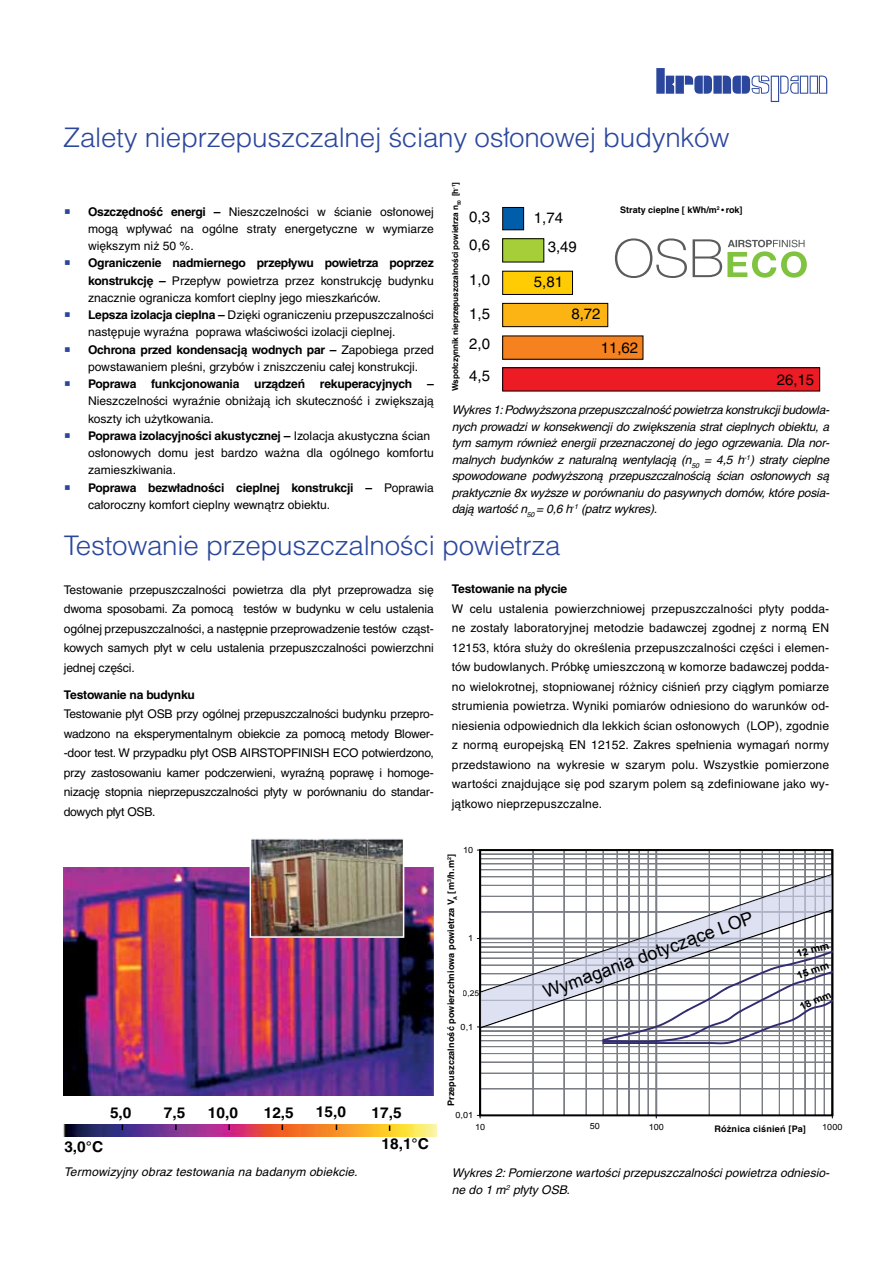
<style>
.page{position:relative;width:893px;height:1263px;background:#fff}
.page>*{position:absolute;margin:0;border:0;box-sizing:border-box;transform-origin:0 0}
.t1{font:300 27px "Helvetica CE";letter-spacing:-.01em;color:#2b479d}
.t2{font:18px "Arial";color:#000}
.t3{font:15px/29.2px "Helvetica CE";color:#000}
.t4{font:700 15px "Helvetica CE";color:#000}
.t5{font:12px/19.5px "Helvetica CE";color:#000;text-align:justify}
.t6{font:italic 12px/16.5px "Helvetica CE";color:#000;text-align:justify}
.t7{font:700 12px "Helvetica CE";letter-spacing:-.02em;color:#000}
.t8{font:700 10.5px "Arial";letter-spacing:-.005em;color:#000;scale:.94 1}
.t9{font:700 10.05px "Arial";color:#000;scale:1.04 1}
.t10{font:700 9.9px "Arial";color:#000;scale:1.06 1}
.t11{font:700 9.9px "Arial";color:#000;scale:1.05 1}
.t12{font:700 9.75px "Arial";color:#000;scale:1.07 1}
.t13{font:700 9px "Helvetica CE";letter-spacing:.01em;color:#000}
.t14{font:8.55px "Arial";color:#000;scale:1.07 1}
.t15{font:700 8.25px "Helvetica CE";letter-spacing:-.01em;color:#000}
.t16{font:7.95px "Arial";color:#000;scale:1.07 1}
.t17{font:700 6.9px "Arial";color:#000;scale:.94 1}
.s1{font-family:"Arial"}
.s2{color:#2b479d}
.s3{font-weight:700}
.s4{font-family:"Myriad Pro";font-weight:400}
.s5{font-size:10.35px}
</style>
<div class="page">
<svg style="left:476px;top:849px;width:358px;height:270px"></svg>
<div style="left:503px;top:207px;width:21px;height:23px;background:#005daa"></div>
<div style="left:502px;top:207px;width:22px;height:23px;border:1px solid #000"></div>
<div style="left:503px;top:239px;width:41px;height:23px;background:#a6ce38"></div>
<div style="left:503px;top:271px;width:69px;height:23px;background:#ffcb03"></div>
<div style="left:502px;top:271px;width:71px;height:24px;border:1px solid #000"></div>
<div style="left:503px;top:303px;width:105px;height:24px;background:#fcb314"></div>
<div style="left:502px;top:303px;width:106px;height:24px;border:1px solid #000"></div>
<div style="left:503px;top:336px;width:140px;height:23px;background:#f5821f"></div>
<div style="left:503px;top:368px;width:317px;height:23px;background:#ed1b23"></div>
<img style="left:64px;top:867px;width:370px;height:228px">
<img style="left:63px;top:1124px;width:373px;height:12px">
<svg style="left:175px;top:1124px;width:2px;height:6px"></svg>
<svg style="left:228px;top:1124px;width:2px;height:6px"></svg>
<img style="left:253px;top:841px;width:148px;height:94px">
<div style="left:250px;top:838px;width:154px;height:100px;border:2px solid #fff"></div>
<svg style="left:656px;top:68px;width:171px;height:34px"></svg>
<svg style="left:615px;top:238px;width:192px;height:40px"></svg>
<svg style="left:481px;top:875px;width:351px;height:152px"></svg>
<h1 class="t1" style="left:63px;top:122px;width:668px">Zalety nieprzepuszczalnej ściany osłonowej budynków</h1>
<p class="t15" style="left:450px;top:391px;width:211px;rotate:-90deg">Wspołczynnik nieprzepuszczalności powietrza n<sub>50</sub> [h<sup>-1</sup>]</p>
<p class="t13" style="left:620px;top:205px;width:124px">Straty cieplne [ kWh/m<sup>2</sup> <span class="s1">•</span> rok]</p>
<p class="t5" style="left:88px;top:203px;width:347px;line-height:17.2px;text-indent:-24px"><span class="s2">○</span> <span class="s3">Oszczędność energi –</span> Nieszczelności w ścianie osłonowej mogą wpływać na ogólne straty energetyczne w wymiarze większym niż 50 %.</p>
<p class="t5" style="left:88px;top:254px;width:347px;line-height:17.2px;text-indent:-24px"><span class="s2">○</span> <span class="s3">Ograniczenie nadmiernego przepływu powietrza poprzez konstrukcję –</span> Przepływ powietrza przez konstrukcję budynku znacznie ogranicza komfort cieplny jego mieszkańców.</p>
<p class="t5" style="left:88px;top:306px;width:347px;line-height:17.2px;text-indent:-24px"><span class="s2">○</span> <span class="s3">Lepsza izolacja cieplna –</span> Dzięki ograniczeniu przepuszczalności następuje wyraźna poprawa właściwości izolacji cieplnej.</p>
<p class="t5" style="left:88px;top:341px;width:347px;line-height:17.2px;text-indent:-24px"><span class="s2">○</span> <span class="s3">Ochrona przed kondensacją wodnych par –</span> Zapobiega przed powstawaniem pleśni, grzybów i zniszczeniu całej konstrukcji.</p>
<p class="t5" style="left:88px;top:375px;width:347px;line-height:17.2px;text-indent:-24px"><span class="s2">○</span> <span class="s3">Poprawa funkcjonowania urządzeń rekuperacyjnych – </span>Nieszczelności wyraźnie obniżają ich skuteczność i zwiększają koszty ich użytkowania.</p>
<p class="t5" style="left:88px;top:427px;width:347px;line-height:17.2px;text-align:left;text-indent:-24px"><span class="s2">○</span> <span class="s3">Poprawa izolacyjności akustycznej –</span> Izolacja akustyczna ścian osłonowych domu jest bardzo ważna dla ogólnego komfortu zamieszkiwania.</p>
<p class="t5" style="left:88px;top:479px;width:347px;line-height:17.2px;text-indent:-24px"><span class="s2">○</span> <span class="s3">Poprawa bezwładności cieplnej konstrukcji –</span> Poprawia całoroczny komfort cieplny wewnątrz obiektu.</p>
<p class="t3" style="left:469px;top:202px;width:22px">0,3</p>
<p class="t3" style="left:548px;top:203px;width:31px;text-indent:-14px">1,74<br>3,49</p>
<p class="t3" style="left:534px;top:267px;width:31px">5,81</p>
<p class="t3" style="left:571px;top:299px;width:31px">8,72</p>
<p class="t3" style="left:469px;top:230px;width:22px">0,6</p>
<p class="t3" style="left:469px;top:265px;width:22px">1,0</p>
<p class="t3" style="left:469px;top:299px;width:22px">1,5</p>
<p class="t3" style="left:469px;top:329px;width:22px">2,0</p>
<p class="t3" style="left:601px;top:333px;width:39px">11,62</p>
<p class="t3" style="left:469px;top:361px;width:22px">4,5</p>
<p class="t3" style="left:777px;top:365px;width:39px">26,15</p>
<p class="t6" style="left:452px;top:402px;width:379px">Wykres 1: Podwyższona przepuszczalność powietrza konstrukcji budowla&shy;nych prowadzi w konsekwencji do zwiększenia strat cieplnych obiektu, a tym samym również energii przeznaczonej do jego ogrzewania. Dla nor&shy;malnych budynków z naturalną wentylacją (n<sub>50</sub> = 4,5 h<sup>-1</sup>) straty cieplne spowodowane podwyższoną przepuszczalnością ścian osłonowych są praktycznie 8x wyższe w porównaniu do pasywnych domów, które posia&shy;dają wartość n<sub>50</sub> = 0,6 h<sup>-1</sup> (patrz wykres).</p>
<h1 class="t1" style="left:64px;top:530px;width:498px">Testowanie przepuszczalności powietrza</h1>
<p class="t5" style="left:64px;top:580px;width:371px">Testowanie przepuszczalności powietrza dla płyt przeprowadza się dwoma sposobami. Za pomocą testów w budynku w celu ustalenia ogólnej przepuszczalności, a następnie przeprowadzenie testów cząst&shy;kowych samych płyt w celu ustalenia przepuszczalności powierzchni jednej części.</p>
<p class="t7" style="left:64px;top:687px;width:133px">Testowanie na budynku</p>
<p class="t5" style="left:64px;top:704px;width:371px">Testowanie płyt OSB przy ogólnej przepuszczalności budynku przepro&shy;wadzono na eksperymentalnym obiekcie za pomocą metody Blower--door test. W przypadku płyt OSB AIRSTOPFINISH ECO potwierdzono, przy zastosowaniu kamer podczerwieni, wyraźną poprawę i homoge&shy;nizację stopnia nieprzepuszczalności płyty w porównaniu do standar&shy;dowych płyt OSB.</p>
<p class="t7" style="left:452px;top:582px;width:117px">Testowanie na płycie</p>
<p class="t5" style="left:452px;top:599px;width:379px">W celu ustalenia powierzchniowej przepuszczalności płyty podda&shy;ne zostały laboratoryjnej metodzie badawczej zgodnej z normą EN 12153, która służy do określenia przepuszczalności części i elemen&shy;tów budowlanych. Próbkę umieszczoną w komorze badawczej podda&shy;no wielokrotnej, stopniowanej różnicy ciśnień przy ciągłym pomiarze strumienia powietrza. Wyniki pomiarów odniesiono do warunków od&shy;niesienia odpowiednich dla lekkich ścian osłonowych (LOP), zgodnie z normą europejską EN 12152. Zakres spełnienia wymagań normy przedstawiono na wykresie w szarym polu. Wszystkie pomierzone wartości znajdujące się pod szarym polem są zdefiniowane jako wy&shy;jątkowo nieprzepuszczalne.</p>
<p class="t4" style="left:110px;top:1104px;width:23px">5,0</p>
<p class="t4" style="left:164px;top:1104px;width:23px">7,5</p>
<p class="t4" style="left:208px;top:1104px;width:32px">10,0</p>
<p class="t4" style="left:264px;top:1103px;width:32px">12,5</p>
<p class="t4" style="left:316px;top:1103px;width:32px">15,0</p>
<p class="t4" style="left:372px;top:1104px;width:32px">17,5</p>
<p class="t4" style="left:64px;top:1138px;width:40px">3,0°C</p>
<p class="t6" style="left:64px;top:1164px;width:295px">Termowizyjny obraz testowania na badanym obiekcie.</p>
<p class="t4" style="left:382px;top:1135px;width:49px">18,1°C</p>
<p class="t14" style="left:463px;top:844px;width:11px">10</p>
<p class="t8" style="left:448px;top:1013px;width:174px;rotate:-90deg">Plošná pr<span class="s4">ů</span>vzdušnost <span class="s5">V</span><sub>A</sub> <span class="s5">[m /h.m ]</span></p>
<p class="t17" style="left:446px;top:857px;width:5px;rotate:-90deg">2</p>
<p class="t13" style="left:446px;top:1106px;width:253px;rotate:-90deg">Przepuszczalność powierzchniowa powietrza V<sub>A</sub> [m<sup>3</sup>/h.m<sup>2</sup>]</p>
<p class="t17" style="left:446px;top:881px;width:5px;rotate:-90deg">3</p>
<p class="t14" style="left:468px;top:933px;width:6px">1</p>
<p class="t16" style="left:463px;top:988px;width:17px">0,25</p>
<p class="t14" style="left:461px;top:1021px;width:13px">0,1</p>
<p class="t14" style="left:456px;top:1109px;width:18px">0,01</p>
<h2 class="t2" style="left:540px;top:981px;width:223px;rotate:-20deg">Wymagania dotyczące LOP</h2>
<p class="t10" style="left:795px;top:947px;width:33px;rotate:-15deg">12 mm</p>
<p class="t11" style="left:795px;top:970px;width:33px;rotate:-19deg">15 mm</p>
<p class="t9" style="left:798px;top:1001px;width:33px;rotate:-24deg">18 mm</p>
<p class="t14" style="left:475px;top:1122px;width:11px">10</p>
<p class="t14" style="left:649px;top:1122px;width:16px">100</p>
<p class="t12" style="left:708px;top:1120px;width:87px">Tlakový rozdíl [Pa]</p>
<p class="t14" style="left:822px;top:1122px;width:20px">1000</p>
<p class="t14" style="left:590px;top:1121px;width:11px">50</p>
<p class="t13" style="left:714px;top:1123px;width:93px">Różnica ciśnień [Pa]</p>
<p class="t6" style="left:452px;top:1165px;width:379px">Wykres 2: Pomierzone wartości przepuszczalności powietrza odniesio&shy;ne do 1 m<sup>2</sup> płyty OSB.</p>
</div>
